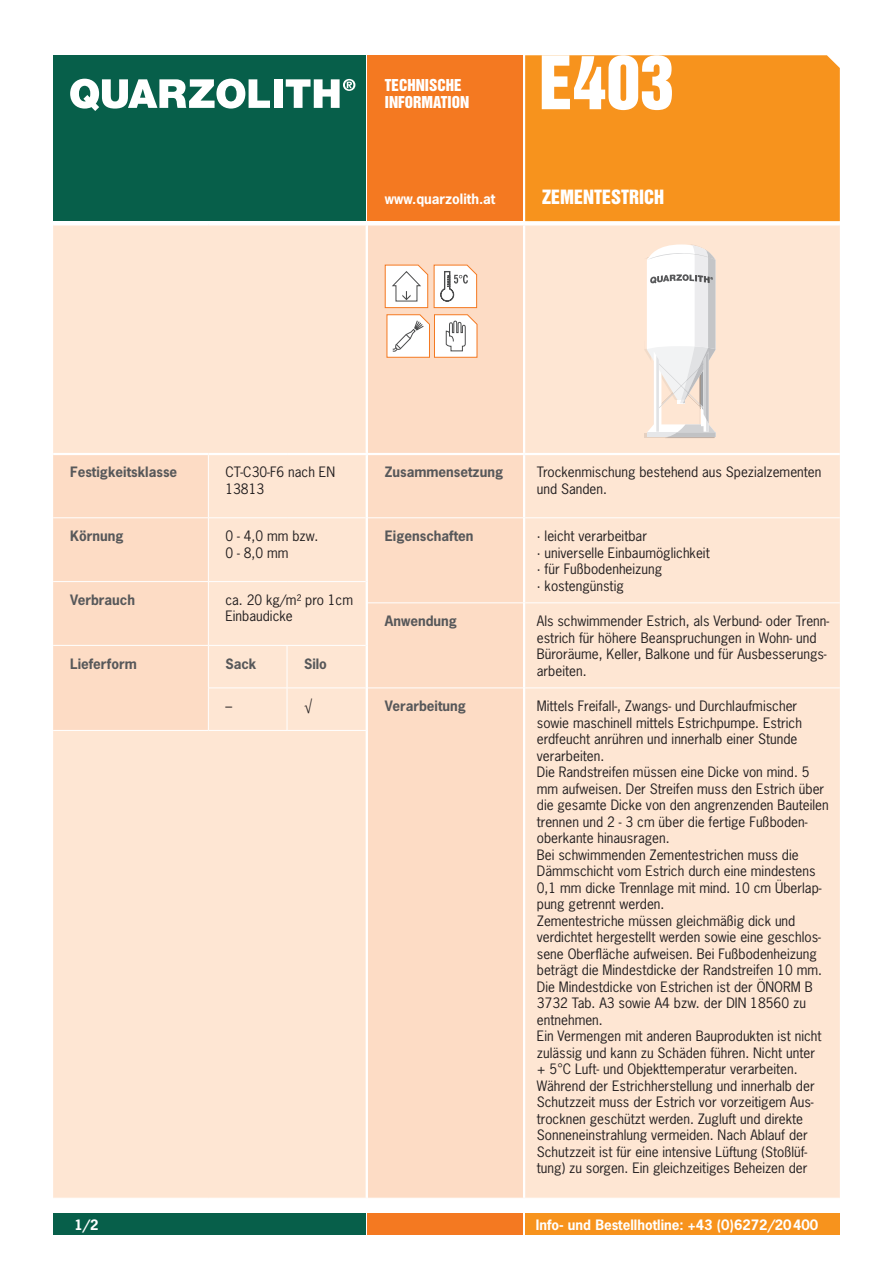
<style>
.page{position:relative;width:893px;height:1263px;background:#fff}
.page>*{position:absolute;margin:0;border:0;box-sizing:border-box;transform-origin:0 0}
.t1{font:67.5px "Helvetica Inserat LT Std";color:#fff}
.Subline_weiss{font:18px "Helvetica Inserat LT Std";color:#fff}
.Subline_weiss-2{font:15px/17.2px "Helvetica Inserat LT Std";color:#fff}
.Copy{font:13.5px/16.5px "News Gothic Std";color:#231f20}
.Copy-2{font:700 13.5px "News Gothic Std";color:#57585a}
.Copy-3{font:700 13.5px "News Gothic Std";color:#fff}
</style>
<div class="page">
<div style="left:368px;top:225px;width:155px;height:973px;background:#fddcc5"></div>
<div style="left:525px;top:225px;width:315px;height:973px;background:#fee6d3"></div>
<hr style="left:368px;top:517px;width:155px;height:1px;background:#fff">
<hr style="left:525px;top:517px;width:315px;height:1px;background:#fff">
<hr style="left:368px;top:602px;width:155px;height:1px;background:#fff">
<hr style="left:525px;top:602px;width:315px;height:1px;background:#fff">
<hr style="left:368px;top:687px;width:155px;height:1px;background:#fff">
<hr style="left:525px;top:687px;width:315px;height:1px;background:#fff">
<hr style="left:368px;top:453px;width:156px;height:2px;background:#fff">
<hr style="left:524px;top:453px;width:316px;height:2px;background:#fff">
<div style="left:53px;top:225px;width:313px;height:973px;background:#fee6d3"></div>
<div style="left:53px;top:455px;width:155px;height:275px;background:#fddcc5"></div>
<hr style="left:53px;top:730px;width:155px;height:1px;background:#fff">
<hr style="left:208px;top:730px;width:79px;height:1px;background:#fff">
<hr style="left:287px;top:730px;width:81px;height:1px;background:#fff">
<hr style="left:208px;top:455px;width:1px;height:62px;background:#fff">
<hr style="left:53px;top:517px;width:155px;height:1px;background:#fff">
<hr style="left:208px;top:517px;width:79px;height:1px;background:#fff">
<hr style="left:208px;top:518px;width:1px;height:63px;background:#fff">
<hr style="left:287px;top:517px;width:79px;height:1px;background:#fff">
<hr style="left:53px;top:581px;width:155px;height:1px;background:#fff">
<hr style="left:208px;top:581px;width:79px;height:1px;background:#fff">
<hr style="left:208px;top:582px;width:1px;height:63px;background:#fff">
<hr style="left:287px;top:581px;width:79px;height:1px;background:#fff">
<hr style="left:53px;top:645px;width:155px;height:1px;background:#fff">
<hr style="left:208px;top:645px;width:79px;height:1px;background:#fff">
<hr style="left:208px;top:646px;width:1px;height:41px;background:#fff">
<hr style="left:287px;top:645px;width:79px;height:1px;background:#fff">
<hr style="left:287px;top:646px;width:1px;height:41px;background:#fff">
<hr style="left:208px;top:687px;width:79px;height:1px;background:#fff">
<hr style="left:208px;top:688px;width:1px;height:42px;background:#fff">
<hr style="left:287px;top:687px;width:79px;height:1px;background:#fff">
<hr style="left:287px;top:688px;width:1px;height:42px;background:#fff">
<hr style="left:53px;top:453px;width:155px;height:2px;background:#fff">
<hr style="left:208px;top:453px;width:79px;height:2px;background:#fff">
<hr style="left:287px;top:453px;width:81px;height:2px;background:#fff">
<svg style="left:384px;top:264px;width:94px;height:44px"></svg>
<div style="left:53px;top:55px;width:313px;height:166px;background:#075f4a"></div>
<div style="left:525px;top:55px;width:315px;height:166px;background:#f7931d"></div>
<div style="left:368px;top:55px;width:155px;height:166px;background:#f47921"></div>
<svg style="left:70px;top:79px;width:200px;height:32px"></svg>
<div style="left:274px;top:79px;width:9px;height:29px;background:#fff"></div>
<svg style="left:286px;top:79px;width:69px;height:29px"></svg>
<div style="left:53px;top:1213px;width:313px;height:21px;background:#075f4a"></div>
<div style="left:368px;top:1213px;width:155px;height:21px;background:#f47921"></div>
<div style="left:525px;top:1213px;width:315px;height:21px;background:#f7931d"></div>
<svg style="left:644px;top:243px;width:72px;height:195px"></svg>
<svg style="left:386px;top:314px;width:92px;height:44px"></svg>
<p class="Subline_weiss-2" style="left:385px;top:77px;width:86px">TECHNISCHE<br>INFORMATION</p>
<p class="t1" style="left:539px;top:42px;width:136px">E403</p>
<p class="Copy-3" style="left:385px;top:190px;width:112px">www.quarzolith.at</p>
<p class="Subline_weiss" style="left:542px;top:186px;width:124px">ZEMENTESTRICH</p>
<p class="Copy-2" style="left:70px;top:463px;width:109px">Festigkeitsklasse</p>
<p class="Copy" style="left:225px;top:464px;width:111px">CT-C30-F6 nach EN<br>13813</p>
<p class="Copy-2" style="left:70px;top:527px;width:55px">Körnung</p>
<p class="Copy" style="left:225px;top:528px;width:94px">0 - 4,0 mm bzw.</p>
<p class="Copy" style="left:225px;top:544px;width:65px">0 - 8,0 mm</p>
<p class="Copy-2" style="left:70px;top:591px;width:66px">Verbrauch</p>
<p class="Copy" style="left:225px;top:591px;width:129px">ca. 20 kg/m² pro 1cm<br>Einbaudicke</p>
<p class="Copy-2" style="left:70px;top:655px;width:68px">Lieferform</p>
<p class="Copy-2" style="left:225px;top:655px;width:33px">Sack</p>
<p class="Copy-2" style="left:304px;top:655px;width:24px">Silo</p>
<p class="Copy" style="left:225px;top:698px;width:8px">–</p>
<p class="Copy" style="left:304px;top:698px;width:10px">√</p>
<p class="Copy-2" style="left:385px;top:463px;width:120px">Zusammensetzung</p>
<p class="Copy" style="left:537px;top:464px;width:286px">Trockenmischung bestehend aus Spezialzementen und Sanden.</p>
<p class="Copy-2" style="left:385px;top:527px;width:90px">Eigenschaften</p>
<p class="Copy" style="left:537px;top:528px;width:112px">· leicht verarbeitbar</p>
<p class="Copy" style="left:537px;top:544px;width:174px">· universelle Einbaumöglichkeit</p>
<p class="Copy" style="left:537px;top:561px;width:127px">· für Fußbodenheizung</p>
<p class="Copy" style="left:537px;top:577px;width:88px">· kostengünstig</p>
<p class="Copy-2" style="left:385px;top:612px;width:74px">Anwendung</p>
<p class="Copy" style="left:537px;top:613px;width:294px">Als schwimmender Estrich, als Verbund- oder Trenn&shy;estrich für höhere Beanspruchungen in Wohn- und Büroräume, Keller, Balkone und für Ausbesserungs&shy;arbeiten.</p>
<p class="Copy-2" style="left:385px;top:697px;width:83px">Verarbeitung</p>
<p class="Copy" style="left:537px;top:698px;width:267px">Mittels Freifall-, Zwangs- und Durchlaufmischer sowie maschinell mittels Estrichpumpe. Estrich erdfeucht anrühren und innerhalb einer Stunde verarbeiten.</p>
<p class="Copy" style="left:537px;top:764px;width:293px">Die Randstreifen müssen eine Dicke von mind. 5 mm aufweisen. Der Streifen muss den Estrich über die gesamte Dicke von den angrenzenden Bauteilen trennen und 2 - 3 cm über die fertige Fußboden&shy;oberkante hinausragen.</p>
<p class="Copy" style="left:537px;top:846px;width:286px">Bei schwimmenden Zementestrichen muss die Dämmschicht vom Estrich durch eine mindestens 0,1 mm dicke Trennlage mit mind. 10 cm Überlap&shy;pung getrennt werden.</p>
<p class="Copy" style="left:537px;top:912px;width:287px">Zementestriche müssen gleichmäßig dick und verdichtet hergestellt werden sowie eine geschlos&shy;sene Oberfläche aufweisen. Bei Fußbodenheizung beträgt die Mindestdicke der Randstreifen 10 mm.<br>Die Mindestdicke von Estrichen ist der ÖNORM B 3732 Tab. A3 sowie A4 bzw. der DIN 18560 zu entnehmen.</p>
<p class="Copy" style="left:537px;top:1028px;width:286px">Ein Vermengen mit anderen Bauprodukten ist nicht zulässig und kann zu Schäden führen. Nicht unter</p>
<p class="Copy" style="left:537px;top:1061px;width:262px">+ 5°C Luft- und Objekttemperatur verarbeiten.</p>
<p class="Copy" style="left:537px;top:1077px;width:279px">Während der Estrichherstellung und innerhalb der Schutzzeit muss der Estrich vor vorzeitigem Aus&shy;trocknen geschützt werden. Zugluft und direkte Sonneneinstrahlung vermeiden. Nach Ablauf der Schutzzeit ist für eine intensive Lüftung (Stoßlüf&shy;tung) zu sorgen. Ein gleichzeitiges Beheizen der</p>
<p class="Copy-3" style="left:74px;top:1216px;width:26px">1/2</p>
<p class="Copy-3" style="left:536px;top:1216px;width:284px">Info- und Bestellhotline: +43 (0)6272/20400</p>
</div>
